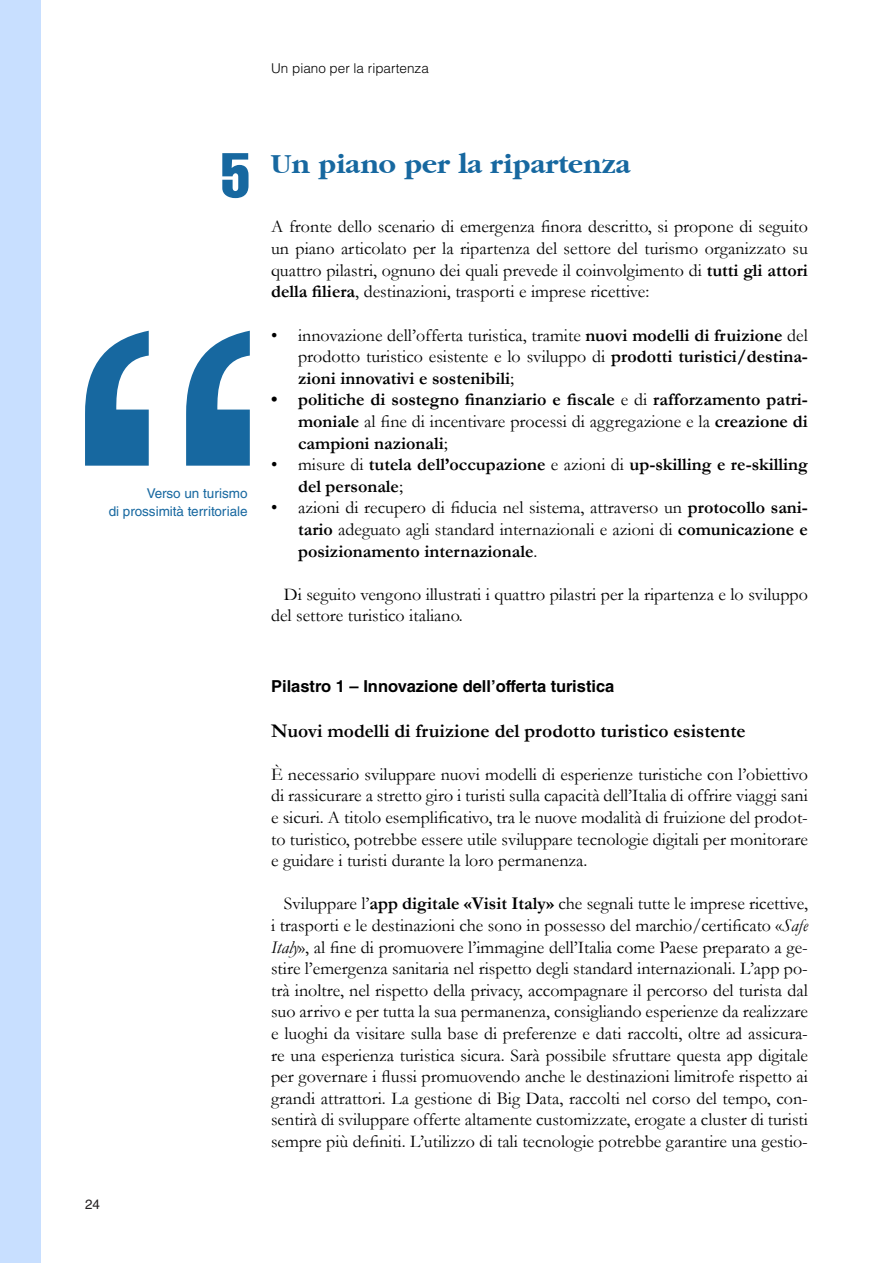
<style>
.page{position:relative;width:893px;height:1263px;background:#fff}
.page>*{position:absolute;margin:0;border:0;box-sizing:border-box;transform-origin:0 0}
.t1{font:61.95px "Helvetica LT Std Comp";color:#1768a0}
.t2{font:900 28.5px "Garamond Black S Si";color:#1768a0}
.t3{font:700 19.5px "Garamond";color:#000}
.Rientro{font:18px/21.6px "Garamond";color:#000;text-align:justify}
.Base{font:18px/21.6px "Garamond";color:#000;text-align:justify}
.t4{font:700 18px/21.6px "Garamond";color:#000;text-align:justify}
.t5{font:700 16.5px "Helvetica LT Std";color:#000}
.t6{font:13.5px "Helvetica LT Std";color:#1768a0}
.t7{font:300 13.5px "Helvetica LT Std";color:#000}
.t8{font:13.5px "Helvetica LT Std";color:#231f20}
.s1{font-weight:700}
.s2{font-weight:400}
.s3{font-style:italic}
</style>
<div class="page">
<div style="left:0;top:0;width:40px;height:1263px;background:#c8dfff"></div>
<svg style="left:85px;top:331px;width:165px;height:135px"></svg>
<p class="t7" style="left:271px;top:60px;width:159px">Un piano per la ripartenza</p>
<p class="t1" style="left:221px;top:136px;width:30px">5</p>
<p class="t6" style="left:147px;top:486px;width:102px">Verso un turismo</p>
<p class="t6" style="left:109px;top:504px;width:140px">di prossimità territoriale</p>
<p class="t2" style="left:271px;top:148px;width:361px">Un piano per la ripartenza</p>
<p class="Base" style="left:271px;top:216px;width:538px">A fronte dello scenario di emergenza finora descritto, si propone di seguito un piano articolato per la ripartenza del settore del turismo organizzato su quattro pilastri, ognuno dei quali prevede il coinvolgimento di <span class="s1">tutti gli attori della filiera</span>, destinazioni, trasporti e imprese ricettive:</p>
<p class="Rientro" style="left:298px;top:324px;width:511px;text-indent:-27px">• innovazione dell’offerta turistica, tramite <span class="s1">nuovi modelli di fruizione</span> del prodotto turistico esistente e lo sviluppo di <span class="s1">prodotti turistici/destina&shy;zioni innovativi e sostenibili</span>;</p>
<p class="t4" style="left:298px;top:389px;width:511px;text-indent:-27px">• politiche di sostegno finanziario e fiscale <span class="s2">e di</span> rafforzamento patri&shy;moniale <span class="s2">al fine di incentivare processi di aggregazione e la</span> creazione di campioni nazionali<span class="s2">;</span></p>
<p class="t4" style="left:298px;top:454px;width:511px;text-indent:-27px"><span class="s2">• misure di</span> tutela dell’occupazione <span class="s2">e azioni di</span> up-skilling e re-skilling del personale<span class="s2">;</span></p>
<p class="Rientro" style="left:298px;top:496px;width:511px;text-indent:-27px">• azioni di recupero di fiducia nel sistema, attraverso un <span class="s1">protocollo sani&shy;tario</span> adeguato agli standard internazionali e azioni di <span class="s1">comunicazione e posizionamento internazionale</span>.</p>
<p class="Rientro" style="left:271px;top:583px;width:538px;text-indent:13px">Di seguito vengono illustrati i quattro pilastri per la ripartenza e lo sviluppo del settore turistico italiano.</p>
<p class="t8" style="left:85px;top:1196px;width:17px">24</p>
<p class="t5" style="left:271px;top:676px;width:345px">Pilastro 1 – Innovazione dell’offerta turistica</p>
<p class="t3" style="left:271px;top:717px;width:476px">Nuovi modelli di fruizione del prodotto turistico esistente</p>
<p class="Base" style="left:271px;top:763px;width:538px">È necessario sviluppare nuovi modelli di esperienze turistiche con l’obiettivo di rassicurare a stretto giro i turisti sulla capacità dell’Italia di offrire viaggi sani e sicuri. A titolo esemplificativo, tra le nuove modalità di fruizione del prodot&shy;to turistico, potrebbe essere utile sviluppare tecnologie digitali per monitorare e guidare i turisti durante la loro permanenza.</p>
<p class="Rientro" style="left:271px;top:892px;width:538px;text-indent:13px">Sviluppare l’<span class="s1">app digitale «Visit Italy»</span> che segnali tutte le imprese ricettive, i trasporti e le destinazioni che sono in possesso del marchio/certificato «<span class="s3">Safe Italy</span>», al fine di promuovere l’immagine dell’Italia come Paese preparato a ge&shy;stire l’emergenza sanitaria nel rispetto degli standard internazionali. L’app po&shy;trà inoltre, nel rispetto della privacy, accompagnare il percorso del turista dal suo arrivo e per tutta la sua permanenza, consigliando esperienze da realizzare e luoghi da visitare sulla base di preferenze e dati raccolti, oltre ad assicura&shy;re una esperienza turistica sicura. Sarà possibile sfruttare questa app digitale per governare i flussi promuovendo anche le destinazioni limitrofe rispetto ai grandi attrattori. La gestione di Big Data, raccolti nel corso del tempo, con&shy;sentirà di sviluppare offerte altamente customizzate, erogate a cluster di turisti sempre più definiti. L’utilizzo di tali tecnologie potrebbe garantire una gestio-</p>
</div>
